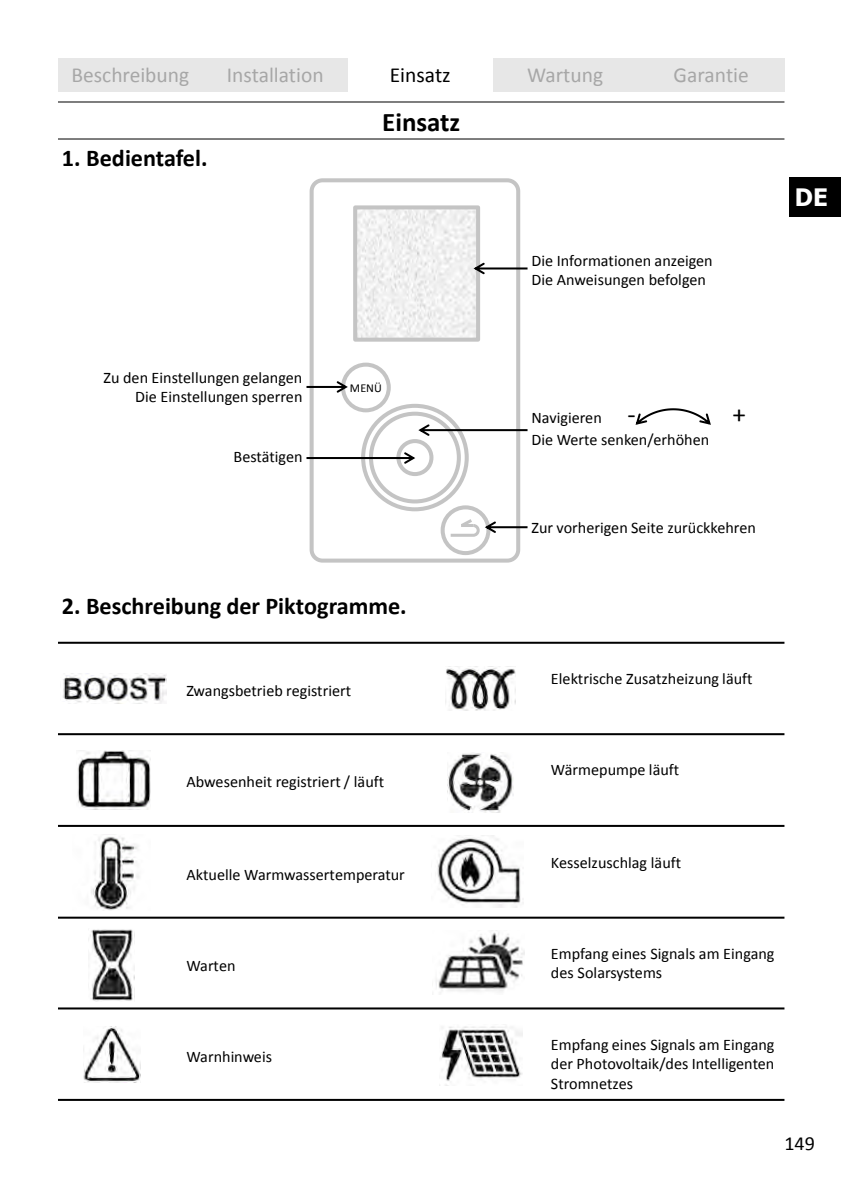
<style>
.page{position:relative;width:841px;height:1191px;background:#fff}
.page>*{position:absolute;margin:0;border:0;box-sizing:border-box;transform-origin:0 0}
.t1{font:700 27px "Calibri";color:#000}
.t2{font:27px "Calibri";color:#000}
.t3{font:700 24.2px "Calibri";color:#000}
.t4{font:700 24px "Tahoma";color:#fff}
.t5{font:21.4px "Calibri";color:#a7a7a7}
.t6{font:21.4px "Calibri";color:#000}
.t7{font:20px "Calibri";color:#000}
.t8{font:16.2px/19.4px "Calibri";color:#000}
.t9{font:12px "Calibri";color:#000}
.s1{font-size:27px}
</style>
<div class="page">
<div style="left:788px;top:177px;width:52px;height:40px;background:#000"></div>
<div style="left:58px;top:58px;width:145px;height:34px;background:#e7e7e7"></div>
<div style="left:203px;top:58px;width:144px;height:34px;background:#e7e7e7"></div>
<div style="left:492px;top:58px;width:145px;height:34px;background:#e7e7e7"></div>
<div style="left:637px;top:58px;width:147px;height:34px;background:#e7e7e7"></div>
<hr style="left:58px;top:101px;width:726px;height:1px;background:#000">
<hr style="left:58px;top:138px;width:726px;height:2px;background:#000">
<svg style="left:635px;top:408px;width:75px;height:17px"></svg>
<div style="left:309px;top:178px;width:211px;height:385px;border:4px solid #c4c4c4;border-radius:11px"></div>
<svg style="left:351px;top:205px;width:138px;height:350px"></svg>
<hr style="left:450px;top:534px;width:22px;height:3px;background:#c4c4c4">
<svg style="left:306px;top:381px;width:41px;height:12px"></svg>
<svg style="left:418px;top:424px;width:109px;height:12px"></svg>
<svg style="left:306px;top:452px;width:109px;height:12px"></svg>
<svg style="left:457px;top:516px;width:70px;height:22px"></svg>
<svg style="left:473px;top:263px;width:54px;height:11px"></svg>
<img style="left:436px;top:932px;width:88px;height:61px">
<img style="left:437px;top:835px;width:84px;height:72px">
<img style="left:440px;top:1026px;width:82px;height:59px">
<img style="left:63px;top:674px;width:104px;height:29px">
<img style="left:77px;top:750px;width:74px;height:59px">
<img style="left:91px;top:834px;width:48px;height:76px">
<img style="left:83px;top:1027px;width:57px;height:55px">
<img style="left:445px;top:667px;width:70px;height:43px">
<img style="left:447px;top:753px;width:66px;height:60px">
<img style="left:90px;top:929px;width:44px;height:72px">
<hr style="left:58px;top:642px;width:726px;height:2px;background:#000">
<hr style="left:58px;top:733px;width:726px;height:2px;background:#000">
<hr style="left:58px;top:825px;width:726px;height:2px;background:#000">
<hr style="left:58px;top:917px;width:726px;height:2px;background:#000">
<hr style="left:58px;top:1007px;width:726px;height:2px;background:#000">
<hr style="left:58px;top:1099px;width:726px;height:2px;background:#000">
<h3 class="t5" style="left:71px;top:66px;width:119px">Beschreibung</h3>
<h3 class="t5" style="left:227px;top:66px;width:98px">Installation</h3>
<h3 class="t6" style="left:389px;top:66px;width:62px">Einsatz</h3>
<h3 class="t5" style="left:527px;top:66px;width:77px">Wartung</h3>
<h3 class="t5" style="left:673px;top:66px;width:77px">Garantie</h3>
<h1 class="t1" style="left:382px;top:111px;width:79px">Einsatz</h1>
<h2 class="t3" style="left:62px;top:147px;width:147px">1. Bedientafel.</h2>
<p class="t8" style="left:531px;top:252px;width:183px">Die Informationen anzeigen<br>Die Anweisungen befolgen</p>
<h3 class="t4" style="left:794px;top:182px;width:34px">DE</h3>
<p class="t8" style="left:103px;top:369px;width:200px;text-align:right">Zu den Einstellungen gelangen<br>Die Einstellungen sperren</p>
<p class="t8" style="left:233px;top:448px;width:70px">Bestätigen</p>
<p class="t9" style="left:350px;top:383px;width:33px">MENÜ</p>
<h2 class="t3" style="left:62px;top:596px;width:346px">2. Beschreibung der Piktogramme.</h2>
<p class="t8" style="left:186px;top:682px;width:166px">Zwangsbetrieb registriert</p>
<p class="t8" style="left:186px;top:773px;width:199px">Abwesenheit registriert / läuft</p>
<p class="t8" style="left:186px;top:866px;width:220px">Aktuelle Warmwassertemperatur</p>
<p class="t8" style="left:186px;top:957px;width:51px">Warten</p>
<p class="t8" style="left:186px;top:1048px;width:87px">Warnhinweis</p>
<p class="t8" style="left:531px;top:409px;width:106px">Navigieren <span class="s1">-</span></p>
<h1 class="t2" style="left:732px;top:403px;width:15px">+</h1>
<p class="t8" style="left:531px;top:432px;width:179px">Die Werte senken/erhöhen</p>
<p class="t8" style="left:531px;top:520px;width:226px">Zur vorherigen Seite zurückkehren</p>
<p class="t8" style="left:550px;top:670px;width:203px">Elektrische Zusatzheizung läuft</p>
<p class="t8" style="left:550px;top:762px;width:130px">Wärmepumpe läuft</p>
<p class="t8" style="left:550px;top:854px;width:132px">Kesselzuschlag läuft</p>
<p class="t8" style="left:550px;top:945px;width:225px">Empfang eines Signals am Eingang des Solarsystems</p>
<p class="t8" style="left:550px;top:1036px;width:225px;text-align:justify">Empfang eines Signals am Eingang der Photovoltaik/des Intelligenten Stromnetzes</p>
<p class="t7" style="left:784px;top:1131px;width:32px">149</p>
</div>
